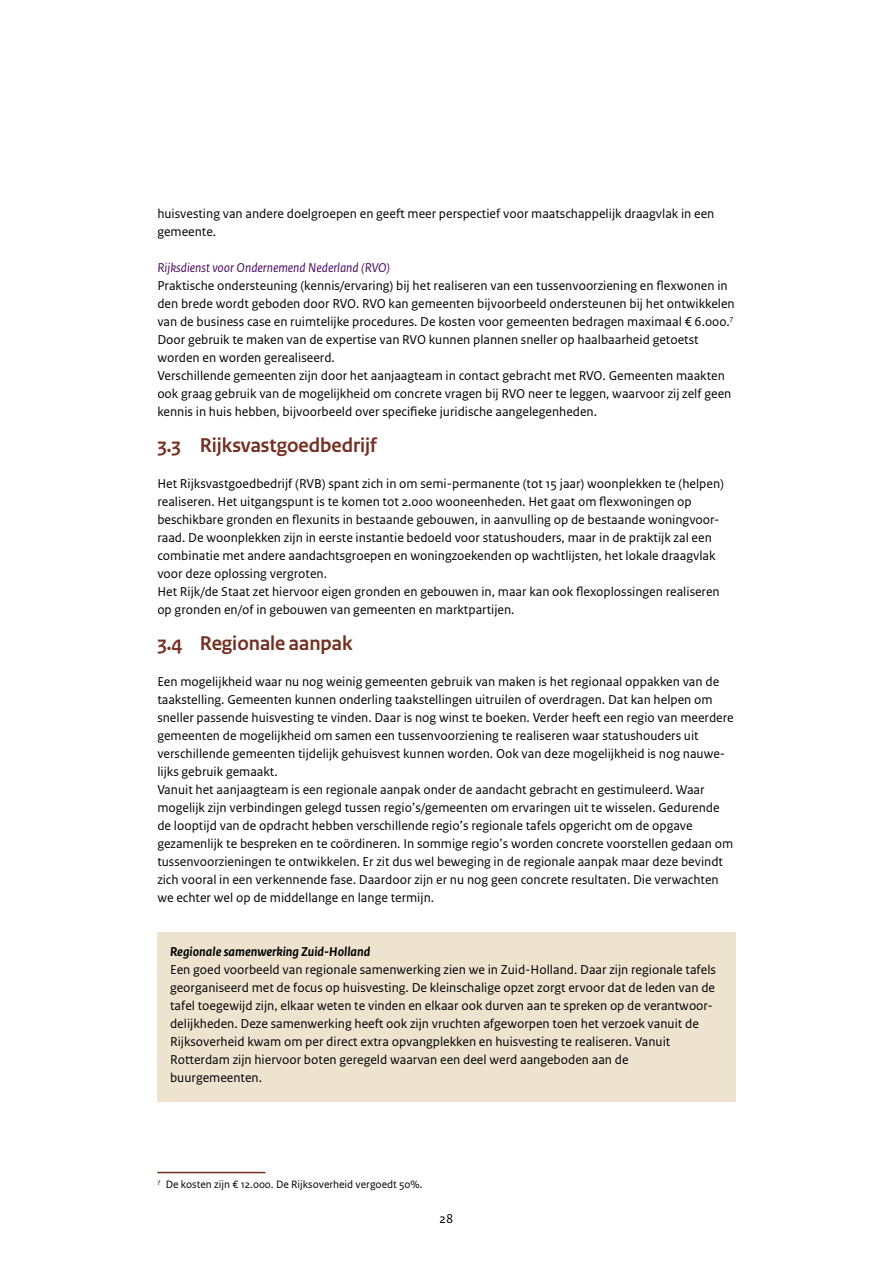
<style>
.page{position:relative;width:893px;height:1263px;background:#fff}
.page>*{position:absolute;margin:0;border:0;box-sizing:border-box;transform-origin:0 0}
.H3_04_RO_Paragraafko{font:700 21px "Rijksoverheid Sans Heading";color:#752f21}
.P_10_RO_Broodtekst_S{font:13.5px/18px "Rijksoverheid Sans Text";color:#000}
.P_21_RO_Kader_Broodt{font:13.5px/18px "Rijksoverheid Sans Text";color:#000}
.H5_06_RO_Subalineako{font:italic 13.5px "Rijksoverheid Sans Text";color:#4b0c61}
.H6_20_RO_Kader_Subko{font:italic 700 13.5px "Rijksoverheid Sans Text";color:#000}
._14_RO_Voetnoot{font:11.25px "Rijksoverheid Sans Text";color:#000}
</style>
<div class="page">
<div style="left:157px;top:932px;width:579px;height:39px;background:#ede3ce"></div>
<div style="left:157px;top:950px;width:579px;height:151px;background:#ede3ce"></div>
<hr style="left:157px;top:1172px;width:108px;height:1px;background:#752f21">
<p class="P_10_RO_Broodtekst_S" style="left:157px;top:205px;width:559px">huisvesting van andere doelgroepen en geeft meer perspectief voor maatschappelijk draagvlak in een gemeente.</p>
<h5 class="H5_06_RO_Subalineako" style="left:157px;top:260px;width:234px">Rijksdienst voor Ondernemend Nederland (RVO)</h5>
<p class="P_10_RO_Broodtekst_S" style="left:157px;top:277px;width:579px">Praktische ondersteuning (kennis/ervaring) bij het realiseren van een tussenvoorziening en flexwonen in den brede wordt geboden door RVO. RVO kan gemeenten bijvoorbeeld ondersteunen bij het ontwikkelen van de business case en ruimtelijke procedures. De kosten voor gemeenten bedragen maximaal € 6.000.<sup>7<br></sup>Door gebruik te maken van de expertise van RVO kunnen plannen sneller op haalbaarheid getoetst worden en worden gerealiseerd.</p>
<p class="P_10_RO_Broodtekst_S" style="left:157px;top:367px;width:576px">Verschillende gemeenten zijn door het aanjaagteam in contact gebracht met RVO. Gemeenten maakten ook graag gebruik van de mogelijkheid om concrete vragen bij RVO neer te leggen, waarvoor zij zelf geen kennis in huis hebben, bijvoorbeeld over specifieke juridische aangelegenheden.</p>
<h3 class="H3_04_RO_Paragraafko" style="left:157px;top:433px;width:221px">3.3 Rijksvastgoedbedrijf</h3>
<p class="P_10_RO_Broodtekst_S" style="left:157px;top:475px;width:568px">Het Rijksvastgoedbedrijf (RVB) spant zich in om semi-permanente (tot 15 jaar) woonplekken te (helpen) realiseren. Het uitgangspunt is te komen tot 2.000 wooneenheden. Het gaat om flexwoningen op beschikbare gronden en flexunits in bestaande gebouwen, in aanvulling op de bestaande woningvoor&shy;raad. De woonplekken zijn in eerste instantie bedoeld voor statushouders, maar in de praktijk zal een combinatie met andere aandachtsgroepen en woningzoekenden op wachtlijsten, het lokale draagvlak voor deze oplossing vergroten.</p>
<p class="P_10_RO_Broodtekst_S" style="left:157px;top:583px;width:564px">Het Rijk/de Staat zet hiervoor eigen gronden en gebouwen in, maar kan ook flexoplossingen realiseren op gronden en/of in gebouwen van gemeenten en marktpartijen.</p>
<h3 class="H3_04_RO_Paragraafko" style="left:157px;top:631px;width:197px">3.4 Regionale aanpak</h3>
<p class="P_10_RO_Broodtekst_S" style="left:157px;top:673px;width:578px">Een mogelijkheid waar nu nog weinig gemeenten gebruik van maken is het regionaal oppakken van de taakstelling. Gemeenten kunnen onderling taakstellingen uitruilen of overdragen. Dat kan helpen om sneller passende huisvesting te vinden. Daar is nog winst te boeken. Verder heeft een regio van meerdere gemeenten de mogelijkheid om samen een tussenvoorziening te realiseren waar statushouders uit verschillende gemeenten tijdelijk gehuisvest kunnen worden. Ook van deze mogelijkheid is nog nauwe&shy;lijks gebruik gemaakt.</p>
<p class="P_10_RO_Broodtekst_S" style="left:157px;top:781px;width:577px">Vanuit het aanjaagteam is een regionale aanpak onder de aandacht gebracht en gestimuleerd. Waar mogelijk zijn verbindingen gelegd tussen regio’s/gemeenten om ervaringen uit te wisselen. Gedurende de looptijd van de opdracht hebben verschillende regio’s regionale tafels opgericht om de opgave gezamenlijk te bespreken en te coördineren. In sommige regio’s worden concrete voorstellen gedaan om tussenvoorzieningen te ontwikkelen. Er zit dus wel beweging in de regionale aanpak maar deze bevindt zich vooral in een verkennende fase. Daardoor zijn er nu nog geen concrete resultaten. Die verwachten we echter wel op de middellange en lange termijn.</p>
<h6 class="H6_20_RO_Kader_Subko" style="left:170px;top:944px;width:202px">Regionale samenwerking Zuid-Holland</h6>
<p class="P_21_RO_Kader_Broodt" style="left:170px;top:961px;width:547px">Een goed voorbeeld van regionale samenwerking zien we in Zuid-Holland. Daar zijn regionale tafels georganiseerd met de focus op huisvesting. De kleinschalige opzet zorgt ervoor dat de leden van de tafel toegewijd zijn, elkaar weten te vinden en elkaar ook durven aan te spreken op de verantwoor&shy;delijkheden. Deze samenwerking heeft ook zijn vruchten afgeworpen toen het verzoek vanuit de Rijksoverheid kwam om per direct extra opvangplekken en huisvesting te realiseren. Vanuit Rotterdam zijn hiervoor boten geregeld waarvan een deel werd aangeboden aan de buurgemeenten.</p>
<p class="_14_RO_Voetnoot" style="left:157px;top:1178px;width:267px"><sup>7</sup> De kosten zijn € 12.000. De Rijksoverheid vergoedt 50%.</p>
<p class="P_10_RO_Broodtekst_S" style="left:440px;top:1209px;width:15px">28</p>
</div>
